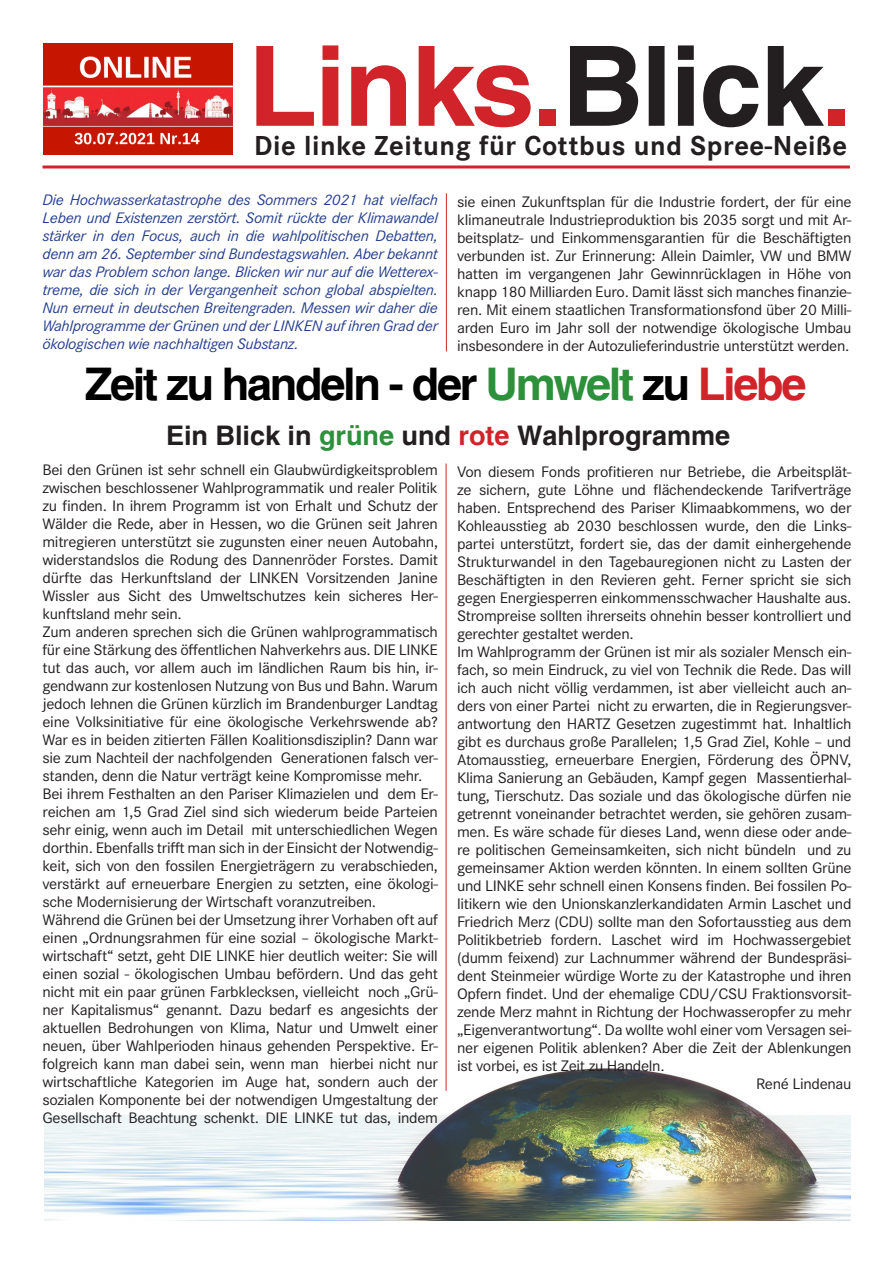
<style>
.page{position:relative;width:893px;height:1263px;background:#fff}
.page>*{position:absolute;margin:0;border:0;box-sizing:border-box;transform-origin:0 0}
.t1{font:700 111px "Helvetica";letter-spacing:-.02em;color:#d1232a}
.t2{font:700 45px "Helvetica";letter-spacing:-.05em;color:#000}
.t3{font:700 28.5px "Corporate S";letter-spacing:.02em;color:#231f20}
.t4{font:700 27px "Helvetica";color:#231f20}
.t5{font:15.75px/18px "Corporate S";letter-spacing:-.02em;color:#231f20;text-align:justify;scale:1.06 1}
.t6{font:italic 15.75px/18px "Corporate S";letter-spacing:-.02em;color:#253f8e;text-align:justify;scale:1.06 1}
.s1{color:#231f20}
.s2{color:#2d903b}
.s3{color:#d1232a}
</style>
<div class="page">
<img style="left:44px;top:908px;width:806px;height:312px">
<hr style="left:446px;top:463px;width:1px;height:628px;background:#d1232a">
<hr style="left:446px;top:193px;width:1px;height:158px;background:#d1232a">
<hr style="left:43px;top:165px;width:807px;height:3px;background:#d1232a">
<img style="left:44px;top:44px;width:189px;height:111px">
<p class="t1" style="left:248px;top:19px;width:606px">Links.<span class="s1">Blick</span>.</p>
<p class="t3" style="left:254px;top:130px;width:594px">Die linke Zeitung für Cottbus und Spree-Neiße</p>
<p class="t6" style="left:43px;top:191px;width:375px">Die Hochwasserkatastrophe des Sommers 2021 hat vielfach Leben und Existenzen zerstört. Somit rückte der Klimawandel stärker in den Focus, auch in die wahlpolitischen Debatten, denn am 26. September sind Bundestagswahlen. Aber bekannt war das Problem schon lange. Blicken wir nur auf die Wetterex&shy;treme, die sich in der Vergangenheit schon global abspielten.<br>Nun erneut in deutschen Breitengraden. Messen wir daher die Wahlprogramme der Grünen und der LINKEN auf ihren Grad der ökologischen wie nachhaltigen Substanz.</p>
<p class="t5" style="left:457px;top:193px;width:374px">sie einen Zukunftsplan für die Industrie fordert, der für eine klimaneutrale Industrieproduktion bis 2035 sorgt und mit Ar&shy;beitsplatz- und Einkommensgarantien für die Beschäftigten verbunden ist. Zur Erinnerung: Allein Daimler, VW und BMW hatten im vergangenen Jahr Gewinnrücklagen in Höhe von knapp 180 Milliarden Euro. Damit lässt sich manches finanzie&shy;ren. Mit einem staatlichen Transformationsfond über 20 Milli&shy;arden Euro im Jahr soll der notwendige ökologische Umbau insbesondere in der Autozulieferindustrie unterstützt werden.</p>
<p class="t2" style="left:85px;top:357px;width:723px">Zeit zu handeln - der <span class="s2">Umwelt</span> zu <span class="s3">Liebe</span></p>
<p class="t4" style="left:166px;top:419px;width:566px">Ein Blick in <span class="s2">grüne</span> und <span class="s3">rote</span> Wahlprogramme</p>
<p class="t5" style="left:43px;top:461px;width:375px">Bei den Grünen ist sehr schnell ein Glaubwürdigkeitsproblem zwischen beschlossener Wahlprogrammatik und realer Politik zu finden. In ihrem Programm ist von Erhalt und Schutz der Wälder die Rede, aber in Hessen, wo die Grünen seit Jahren mitregieren unterstützt sie zugunsten einer neuen Autobahn, widerstandslos die Rodung des Dannenröder Forstes. Damit dürfte das Herkunftsland der LINKEN Vorsitzenden Janine Wissler aus Sicht des Umweltschutzes kein sicheres Her&shy;kunftsland mehr sein.</p>
<p class="t5" style="left:43px;top:623px;width:375px">Zum anderen sprechen sich die Grünen wahlprogrammatisch für eine Stärkung des öffentlichen Nahverkehrs aus. DIE LINKE tut das auch, vor allem auch im ländlichen Raum bis hin, ir&shy;gendwann zur kostenlosen Nutzung von Bus und Bahn. Warum jedoch lehnen die Grünen kürzlich im Brandenburger Landtag eine Volksinitiative für eine ökologische Verkehrswende ab?<br>War es in beiden zitierten Fällen Koalitionsdisziplin? Dann war sie zum Nachteil der nachfolgenden Generationen falsch ver&shy;standen, denn die Natur verträgt keine Kompromisse mehr.</p>
<p class="t5" style="left:43px;top:785px;width:375px">Bei ihrem Festhalten an den Pariser Klimazielen und dem Er&shy;reichen am 1,5 Grad Ziel sind sich wiederum beide Parteien sehr einig, wenn auch im Detail mit unterschiedlichen Wegen dorthin. Ebenfalls trifft man sich in der Einsicht der Notwendig&shy;keit, sich von den fossilen Energieträgern zu verabschieden, verstärkt auf erneuerbare Energien zu setzten, eine ökologi&shy;sche Modernisierung der Wirtschaft voranzutreiben.</p>
<p class="t5" style="left:43px;top:911px;width:375px">Während die Grünen bei der Umsetzung ihrer Vorhaben oft auf einen „Ordnungsrahmen für eine sozial – ökologische Markt&shy;wirtschaft“ setzt, geht DIE LINKE hier deutlich weiter: Sie will einen sozial - ökologischen Umbau befördern. Und das geht nicht mit ein paar grünen Farbklecksen, vielleicht noch „Grü&shy;ner Kapitalismus“ genannt. Dazu bedarf es angesichts der aktuellen Bedrohungen von Klima, Natur und Umwelt einer neuen, über Wahlperioden hinaus gehenden Perspektive. Er&shy;folgreich kann man dabei sein, wenn man hierbei nicht nur wirtschaftliche Kategorien im Auge hat, sondern auch der sozialen Komponente bei der notwendigen Umgestaltung der Gesellschaft Beachtung schenkt. DIE LINKE tut das, indem</p>
<p class="t5" style="left:457px;top:463px;width:374px">Von diesem Fonds profitieren nur Betriebe, die Arbeitsplät&shy;ze sichern, gute Löhne und flächendeckende Tarifverträge haben. Entsprechend des Pariser Klimaabkommens, wo der Kohleausstieg ab 2030 beschlossen wurde, den die Links&shy;partei unterstützt, fordert sie, das der damit einhergehende Strukturwandel in den Tagebauregionen nicht zu Lasten der Beschäftigten in den Revieren geht. Ferner spricht sie sich gegen Energiesperren einkommensschwacher Haushalte aus.<br>Strompreise sollten ihrerseits ohnehin besser kontrolliert und gerechter gestaltet werden.</p>
<p class="t5" style="left:457px;top:643px;width:374px">Im Wahlprogramm der Grünen ist mir als sozialer Mensch ein&shy;fach, so mein Eindruck, zu viel von Technik die Rede. Das will ich auch nicht völlig verdammen, ist aber vielleicht auch an&shy;ders von einer Partei nicht zu erwarten, die in Regierungsver&shy;antwortung den HARTZ Gesetzen zugestimmt hat. Inhaltlich gibt es durchaus große Parallelen; 1,5 Grad Ziel, Kohle – und Atomausstieg, erneuerbare Energien, Förderung des ÖPNV, Klima Sanierung an Gebäuden, Kampf gegen Massentierhal&shy;tung, Tierschutz. Das soziale und das ökologische dürfen nie getrennt voneinander betrachtet werden, sie gehören zusam&shy;men. Es wäre schade für dieses Land, wenn diese oder ande&shy;re politischen Gemeinsamkeiten, sich nicht bündeln und zu gemeinsamer Aktion werden könnten. In einem sollten Grüne und LINKE sehr schnell einen Konsens finden. Bei fossilen Po&shy;litikern wie den Unionskanzlerkandidaten Armin Laschet und Friedrich Merz (CDU) sollte man den Sofortausstieg aus dem Politikbetrieb fordern. Laschet wird im Hochwassergebiet (dumm feixend) zur Lachnummer während der Bundespräsi&shy;dent Steinmeier würdige Worte zu der Katastrophe und ihren Opfern findet. Und der ehemalige CDU/CSU Fraktionsvorsit&shy;zende Merz mahnt in Richtung der Hochwasseropfer zu mehr „Eigenverantwortung“. Da wollte wohl einer vom Versagen sei&shy;ner eigenen Politik ablenken? Aber die Zeit der Ablenkungen ist vorbei, es ist Zeit zu Handeln.</p>
<p class="t5" style="left:756px;top:1075px;width:92px">René Lindenau</p>
</div>
